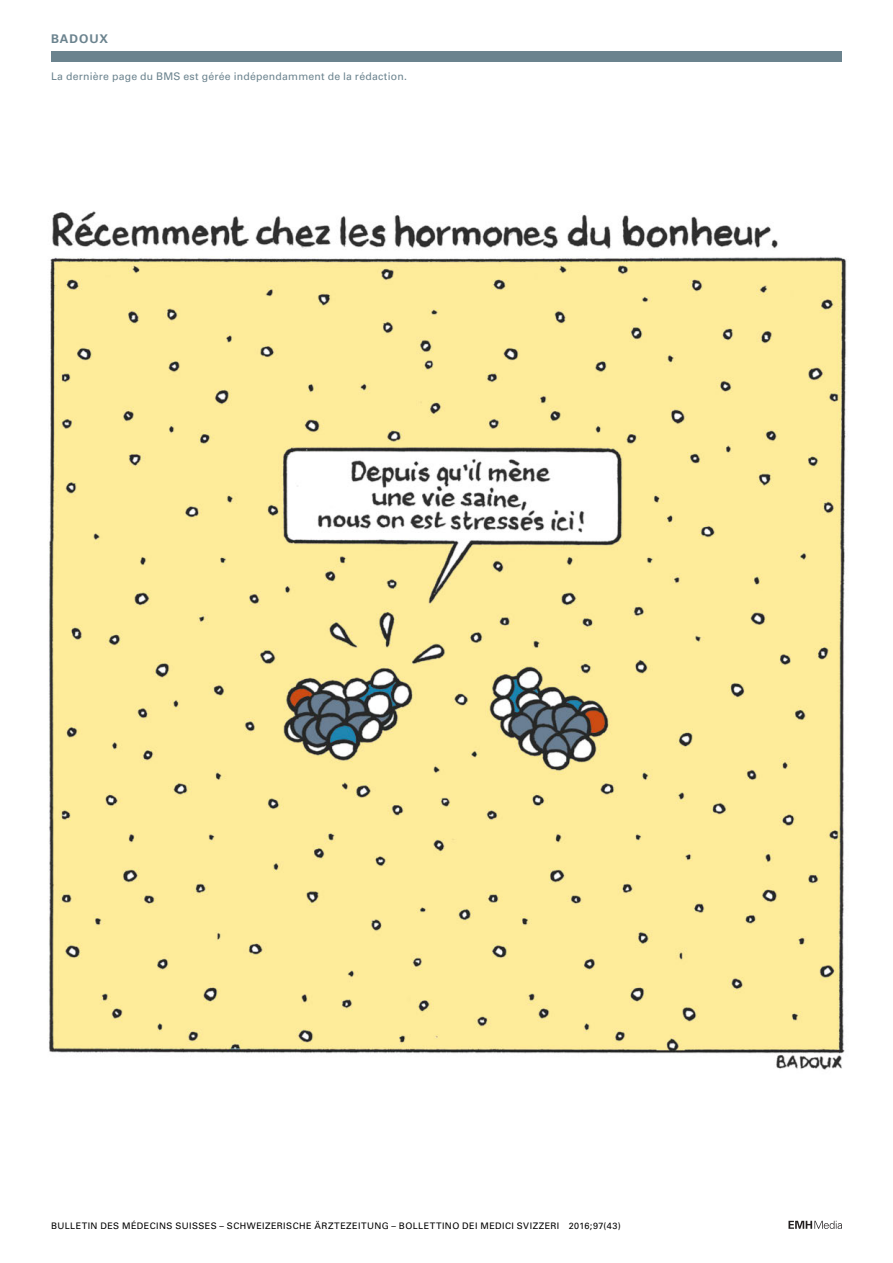
<style>
.page{position:relative;width:893px;height:1263px;background:#fff}
.page>*{position:absolute;margin:0;border:0;box-sizing:border-box;transform-origin:0 0}
.t1{font:700 12px "Univers LT Std";letter-spacing:.08em;color:#6b838e}
.t2{font:10.5px "Univers LT Std";letter-spacing:.025em;color:#6b838e}
.fusszeile{font:9px "Univers LT Std";letter-spacing:.05em;color:#000}
</style>
<div class="page">
<div style="left:51px;top:51px;width:791px;height:11px;background:#6b838e"></div>
<svg style="left:788px;top:1221px;width:54px;height:8px"></svg>
<img style="left:49px;top:211px;width:798px;height:859px">
<h1 class="t1" style="left:51px;top:31px;width:59px">BADOUX</h1>
<p class="t2" style="left:51px;top:70px;width:357px">La dernière page du BMS est gérée indépendamment de la rédaction.</p>
<p class="fusszeile" style="left:51px;top:1220px;width:571px">BULLETIN DES MÉDECINS SUISSES – SCHWEIZERISCHE ÄRZTEZEITUNG – BOLLETTINO DEI MEDICI SVIZZERI 2016;97(43)</p>
</div>
